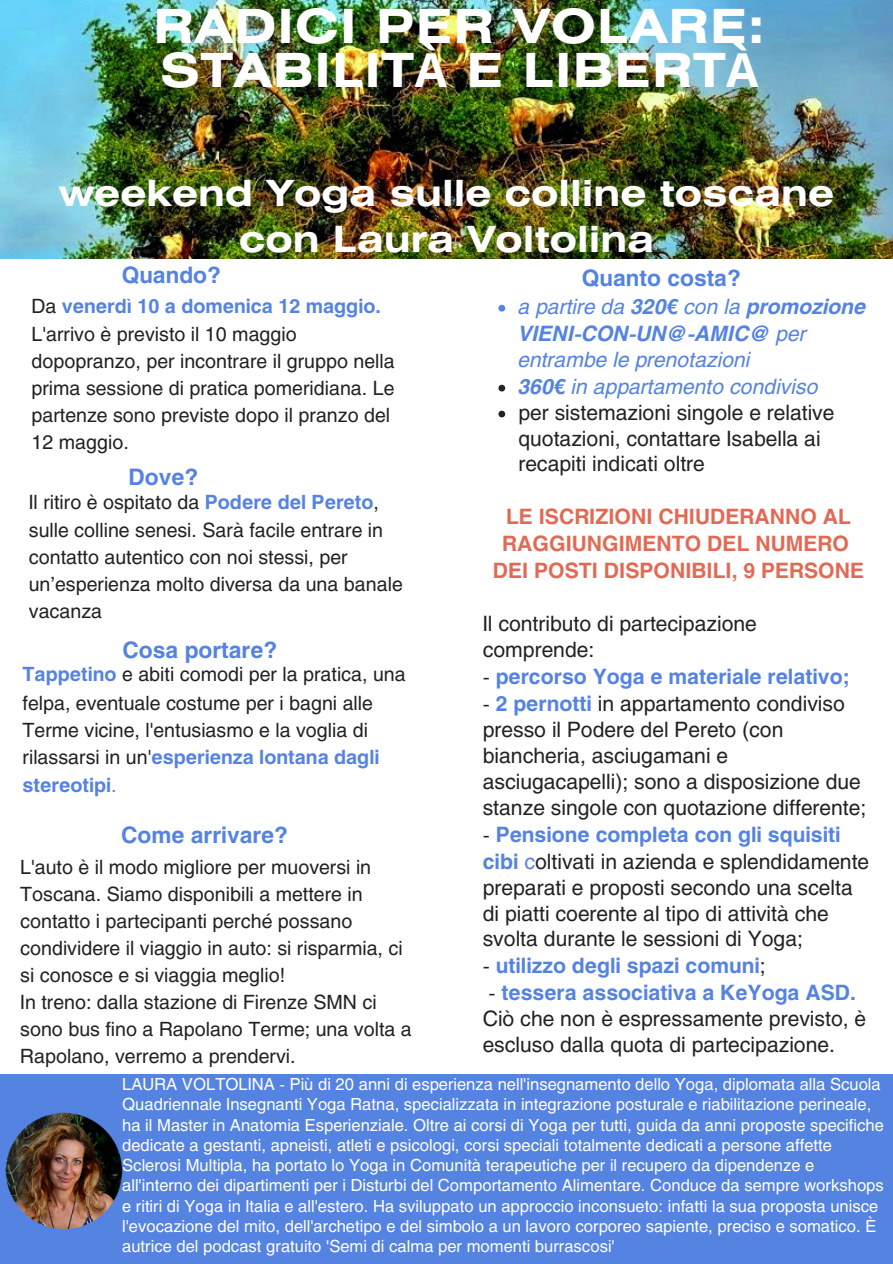
<style>
.page{position:relative;width:893px;height:1264px;background:#fff}
.page>*{position:absolute;margin:0;border:0;box-sizing:border-box;transform-origin:0 0}
.t1{font:700 46.95px/43.8px "Helios Ext";letter-spacing:.025em;color:#fff}
.t2{font:700 36px/46.2px "Helios Ext";color:#fff;text-align:center}
.t3{font:700 22.5px "Helios";color:#5583e2}
.t4{font:21px/25.8px "Helios";color:#222}
.t5{font:italic 21px/26.4px "Helios";color:#5583e2}
.t6{font:700 21px/27px "Helios";color:#e26a55;text-align:center}
.t7{font:700 21px "Helios";color:#5583e2}
.t8{font:19.5px/27.3px "Helios";color:#222}
.t9{font:16.5px/20.2px "Helios";color:#fff}
.s1{font-family:"Noto Sans"}
.s2{font-weight:700}
.s3{font-weight:400;color:#222}
.s4{font-weight:700;color:#5583e2}
.s5{color:#5583e2}
</style>
<div class="page">
<div style="left:0;top:1074px;width:892px;height:189px;background:#5583e2"></div>
<img style="left:5px;top:1112px;width:117px;height:117px">
<img style="left:0;top:0;width:892px;height:258px">
<svg style="left:498px;top:305px;width:7px;height:6px"></svg>
<svg style="left:498px;top:385px;width:7px;height:6px"></svg>
<svg style="left:498px;top:410px;width:7px;height:7px"></svg>
<h4 class="t1" style="left:153px;top:9px;width:613px">RADICI PER VOLARE:<br>STABILIT<span class="s1">À</span> E LIBERT<span class="s1">À</span></h4>
<p class="t2" style="left:59px;top:173px;width:776px">weekend Yoga sulle colline toscane con Laura Voltolina</p>
<p class="t3" style="left:122px;top:261px;width:101px">Quando?</p>
<h6 class="t3" style="left:582px;top:264px;width:160px">Quanto costa?</h6>
<h4 class="t5" style="left:518px;top:292px;width:349px">a partire da <span class="s2">320€</span> con la <span class="s2">promozione<br>VIENI-CON-UN@-AMIC@</span> per entrambe le prenotazioni</h4>
<h6 class="t5" style="left:518px;top:372px;width:301px"><span class="s2">360€</span> in appartamento condiviso</h6>
<h4 class="t4" style="left:518px;top:398px;width:317px">per sistemazioni singole e relative quotazioni, contattare Isabella ai recapiti indicati oltre</h4>
<h6 class="t6" style="left:493px;top:503px;width:373px">LE ISCRIZIONI CHIUDERANNO AL<br>RAGGIUNGIMENTO DEL NUMERO<br>DEI POSTI DISPONIBILI, 9 PERSONE</h6>
<p class="t4" style="left:482px;top:610px;width:275px">Il contributo di partecipazione comprende:</p>
<p class="t7" style="left:482px;top:663px;width:368px"><span class="s3">-</span> percorso Yoga e materiale relativo;</p>
<p class="t4" style="left:482px;top:690px;width:385px">- <span class="s4">2 pernotti</span> in appartamento condiviso presso il Podere del Pereto (con biancheria, asciugamani e asciugacapelli); sono a disposizione due stanze singole con quotazione differente;</p>
<p class="t4" style="left:482px;top:820px;width:388px">- <span class="s4">Pensione completa con gli squisiti cibi</span> <span class="s5">c</span>oltivati in azienda e splendidamente preparati e proposti secondo una scelta di piatti coerente al tipo di attività che svolta durante le sessioni di Yoga;</p>
<p class="t7" style="left:482px;top:952px;width:284px"><span class="s3">-</span> utilizzo degli spazi comuni<span class="s3">;</span></p>
<p class="t4" style="left:482px;top:979px;width:385px">- <span class="s4">tessera associativa a KeYoga ASD.<br></span>Ciò che non è espressamente previsto, è escluso dalla quota di partecipazione.</p>
<p class="t9" style="left:122px;top:1073px;width:763px">LAURA VOLTOLINA - Più di 20 anni di esperienza nell'insegnamento dello Yoga, diplomata alla Scuola Quadriennale Insegnanti Yoga Ratna, specializzata in integrazione posturale e riabilitazione perineale, ha il Master in Anatomia Esperienziale. Oltre ai corsi di Yoga per tutti, guida da anni proposte specifiche dedicate a gestanti, apneisti, atleti e psicologi, corsi speciali totalmente dedicati a persone affette Sclerosi Multipla, ha portato lo Yoga in Comunità terapeutiche per il recupero da dipendenze e all'interno dei dipartimenti per i Disturbi del Comportamento Alimentare. Conduce da sempre workshops e ritiri di Yoga in Italia e all'estero. Ha sviluppato un approccio inconsueto: infatti la sua proposta unisce l'evocazione del mito, dell'archetipo e del simbolo a un lavoro corporeo sapiente, preciso e somatico. È autrice del podcast gratuito 'Semi di calma per momenti burrascosi'</p>
<h4 class="t8" style="left:31px;top:292px;width:364px">Da <span class="s4">venerdì 10 a domenica 12 maggio.<br></span>L'arrivo è previsto il 10 maggio dopopranzo, per incontrare il gruppo nella prima sessione di pratica pomeridiana. Le partenze sono previste dopo il pranzo del 12 maggio.</h4>
<h2 class="t3" style="left:128px;top:462px;width:71px">Dove?</h2>
<p class="t8" style="left:29px;top:488px;width:375px">Il ritiro è ospitato da <span class="s4">Podere del Pereto</span>, sulle colline senesi. Sarà facile entrare in contatto autentico con noi stessi, per un’esperienza molto diversa da una banale vacanza</p>
<h3 class="t3" style="left:122px;top:635px;width:156px">Cosa portare?</h3>
<h5 class="t8" style="left:23px;top:660px;width:384px"><span class="s4">Tappetino</span> e abiti comodi per la pratica, una felpa, eventuale costume per i bagni alle Terme vicine, l'entusiasmo e la voglia di rilassarsi in un'<span class="s4">esperienza lontana dagli stereotipi</span><span class="s5">.</span></h5>
<h6 class="t3" style="left:121px;top:821px;width:168px">Come arrivare?</h6>
<h4 class="t8" style="left:20px;top:852px;width:393px">L'auto è il modo migliore per muoversi in Toscana. Siamo disponibili a mettere in contatto i partecipanti perché possano condividere il viaggio in auto: si risparmia, ci si conosce e si viaggia meglio!<br>In treno: dalla stazione di Firenze SMN ci sono bus fino a Rapolano Terme; una volta a Rapolano, verremo a prendervi.</h4>
</div>
